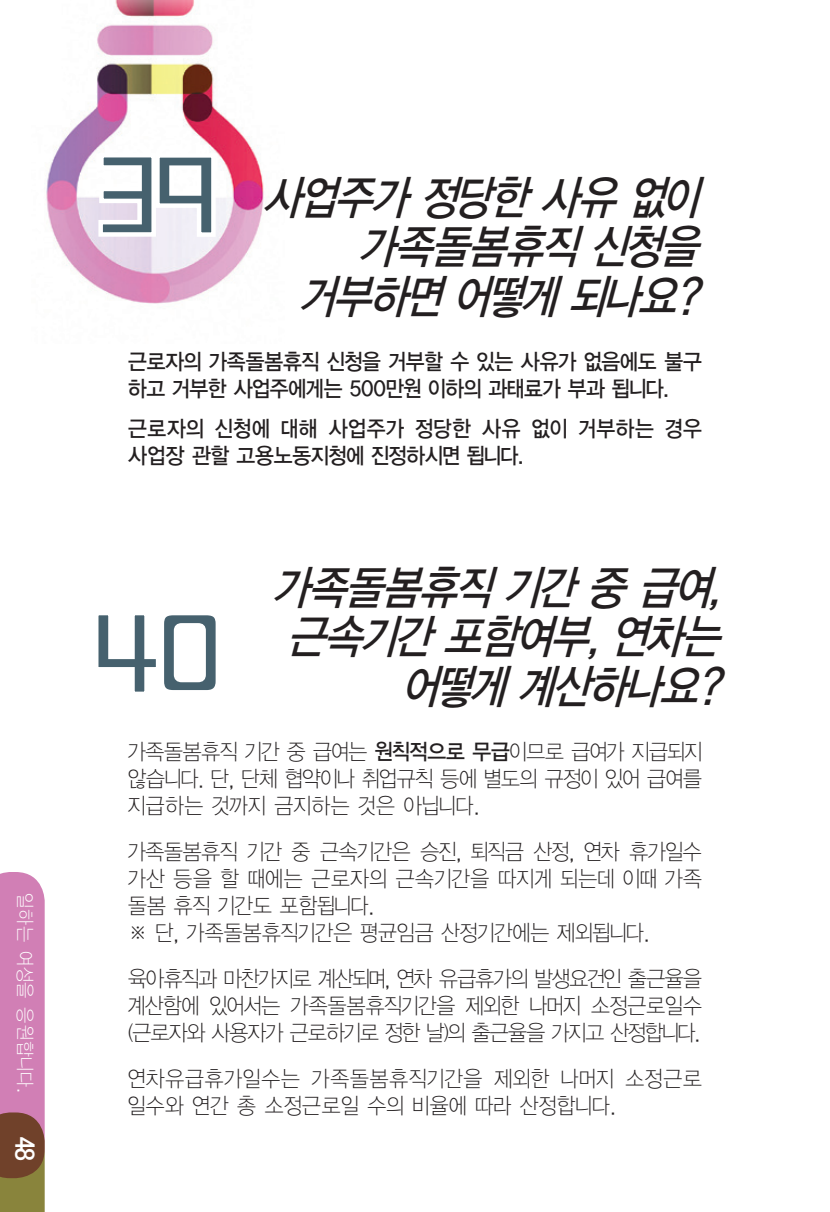
<style>
.page{position:relative;width:830px;height:1212px;background:#fff}
.page>*{position:absolute;margin:0;border:0;box-sizing:border-box;transform-origin:0 0}
.t1{font:157.5px "Korean CKMST R";color:#46616e;scale:.95 1}
.t2{font:italic 45px/49.5px "Korean GD B";color:#231f20;text-align:right;scale:.9 1}
.t3{font:26.78px "Seoul Namsan EB";color:#fff;scale:.95 1}
.t4{font:21.38px/27px "Korean GD L";letter-spacing:-.02em;color:#231f20;text-align:justify;scale:.95 1}
.t5{font:21.38px/27px "Korean GD B";letter-spacing:-.04em;color:#231f20;scale:.95 1}
.t6{font:21.38px/27px "Korean GD L";letter-spacing:.01em;color:#231f20;scale:.95 1}
.t7{font:21.38px/27px "Korean GD B";color:#231f20;scale:.95 1}
.t8{font:18px "Korean GD L";letter-spacing:.05em;color:#fff;scale:.95 1}
.s1{font-family:"Korean GD B"}
</style>
<div class="page">
<svg style="left:0;top:872px;width:45px;height:340px;background:#b87690"></svg>
<img style="left:46px;top:0;width:218px;height:304px">
<svg style="left:96px;top:151px;width:122px;height:88px"></svg>
<p class="t8" style="left:35px;top:893px;width:212px;rotate:90deg">일하는 여성을 응원합니다.</p>
<p class="t3" style="left:39px;top:1137px;width:27px;rotate:90deg">48</p>
<h1 class="t1" style="left:93px;top:106px;width:136px">39</h1>
<h2 class="t2" style="left:263px;top:173px;width:500px">사업주가 정당한 사유 없이 가족돌봄휴직 신청을 거부하면 어떻게 되나요?</h2>
<p class="t5" style="left:128px;top:348px;width:606px">근로자의 가족돌봄휴직 신청을 거부할 수 있는 사유가 없음에도 불구 하고 거부한 사업주에게는 500만원 이하의 과태료가 부과 됩니다.</p>
<p class="t7" style="left:128px;top:415px;width:606px">근로자의 신청에 대해 사업주가 정당한 사유 없이 거부하는 경우 사업장 관할 고용노동지청에 진정하시면 됩니다.</p>
<h1 class="t1" style="left:89px;top:564px;width:145px">40</h1>
<h2 class="t2" style="left:273px;top:563px;width:513px">가족돌봄휴직 기간 중 급여, 근속기간 포함여부,연차는 어떻게 계산하나요?</h2>
<p class="t4" style="left:128px;top:738px;width:606px">가족돌봄휴직 기간 중 급여는 <span class="s1">원칙적으로 무급</span>이므로 급여가 지급되지 않습니다. 단, 단체 협약이나 취업규칙 등에 별도의 규정이 있어 급여를 지급하는 것까지 금지하는 것은 아닙니다.</p>
<p class="t4" style="left:128px;top:838px;width:606px;text-align:left">가족돌봄휴직 기간 중 근속기간은 승진, 퇴직금 산정, 연차 휴가일수 가산 등을 할 때에는 근로자의 근속기간을 따지게 되는데 이때 가족 돌봄 휴직 기간도 포함됩니다.<br>※ 단, 가족돌봄휴직기간은 평균임금 산정기간에는 제외됩니다.</p>
<p class="t4" style="left:128px;top:965px;width:606px">육아휴직과 마찬가지로 계산되며, 연차 유급휴가의 발생요건인 출근율을 계산함에 있어서는 가족돌봄휴직기간을 제외한 나머지 소정근로일수 (근로자와 사용자가 근로하기로 정한 날)의 출근율을 가지고 산정합니다.</p>
<p class="t6" style="left:128px;top:1065px;width:606px">연차유급휴가일수는 가족돌봄휴직기간을 제외한 나머지 소정근로 일수와 연간 총 소정근로일 수의 비율에 따라 산정합니다.</p>
</div>
